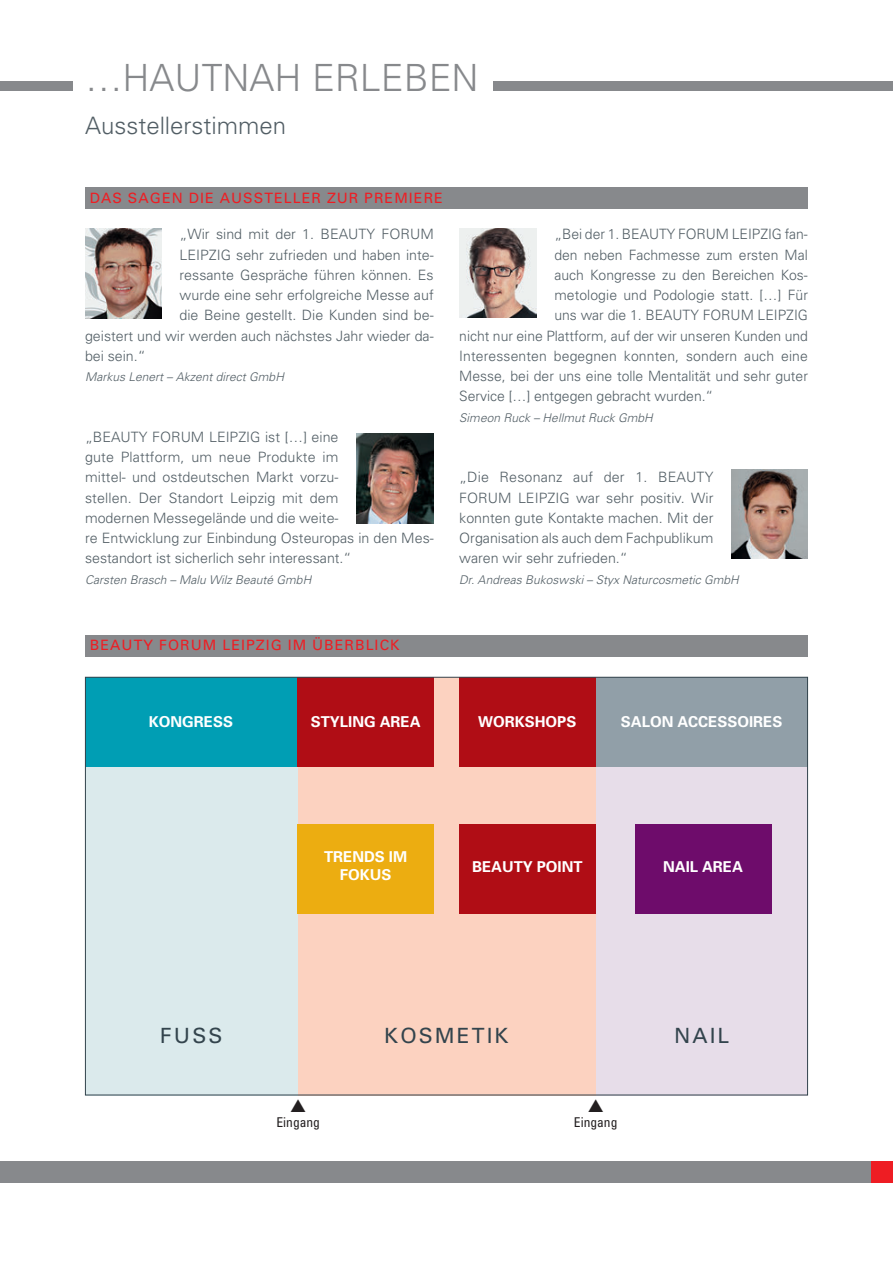
<style>
.page{position:relative;width:893px;height:1263px;background:#fff}
.page>*{position:absolute;margin:0;border:0;box-sizing:border-box;transform-origin:0 0}
.t1{font:300 37.5px "Univers";color:#87898c}
.t2{font:300 24px "Univers";color:#525e65}
.t3{font:21px "Univers";letter-spacing:.1em;color:#33444d}
.t4{font:700 15px/18px "Univers";color:#fff;text-align:center}
.t5{font:300 14.25px/20.2px "Univers";color:#525e65}
.t6{font:14.25px "Univers";letter-spacing:.075em;color:#ee1d23}
.t7{font:condensed 13.5px "Univers";color:#231f20}
.t8{font:italic 300 12px "Univers";letter-spacing:.005em;color:#525e65}
</style>
<div class="page">
<div style="left:0;top:1161px;width:893px;height:21px;background:#87898c"></div>
<div style="left:872px;top:1161px;width:21px;height:21px;background:#ee1d23"></div>
<div style="left:493px;top:81px;width:400px;height:9px;background:#87898c"></div>
<div style="left:0;top:81px;width:72px;height:9px;background:#87898c"></div>
<div style="left:85px;top:187px;width:723px;height:21px;background:#87898c"></div>
<img style="left:85px;top:229px;width:77px;height:89px">
<img style="left:357px;top:434px;width:76px;height:89px">
<img style="left:460px;top:228px;width:76px;height:89px">
<img style="left:731px;top:470px;width:77px;height:89px">
<div style="left:85px;top:635px;width:723px;height:21px;background:#87898c"></div>
<div style="left:595px;top:677px;width:213px;height:418px;background:#e7dde9"></div>
<div style="left:595px;top:677px;width:213px;height:89px;background:#919fa8"></div>
<div style="left:298px;top:677px;width:297px;height:418px;background:#fcd2c0"></div>
<div style="left:85px;top:677px;width:213px;height:418px;background:#dbeaec"></div>
<div style="left:85px;top:677px;width:213px;height:89px;background:#009eb4"></div>
<div style="left:298px;top:677px;width:136px;height:89px;background:#b00d15"></div>
<div style="left:459px;top:677px;width:136px;height:89px;background:#b00d15"></div>
<div style="left:459px;top:825px;width:136px;height:89px;background:#b00d15"></div>
<div style="left:298px;top:825px;width:136px;height:89px;background:#ecad11"></div>
<div style="left:635px;top:825px;width:136px;height:89px;background:#6e0c6b"></div>
<h1 class="t1" style="left:85px;top:64px;width:395px">…HAUTNAH ERLEBEN</h1>
<h2 class="t2" style="left:85px;top:116px;width:203px">Ausstellerstimmen</h2>
<p class="t6" style="left:90px;top:192px;width:355px">DAS SAGEN DIE AUSSTELLER ZUR PREMIERE</p>
<p class="t5" style="left:180px;top:225px;width:256px">„Wir sind mit der 1. BEAUTY FORUM</p>
<p class="t5" style="left:180px;top:246px;width:256px">LEIPZIG sehr zufrieden und haben inte-</p>
<p class="t5" style="left:180px;top:266px;width:256px">ressante Gespräche führen können. Es</p>
<p class="t5" style="left:180px;top:286px;width:256px">wurde eine sehr erfolgreiche Messe auf</p>
<p class="t5" style="left:180px;top:306px;width:256px">die Beine gestellt. Die Kunden sind be-</p>
<p class="t5" style="left:85px;top:327px;width:350px">geistert und wir werden auch nächstes Jahr wieder da-</p>
<p class="t5" style="left:85px;top:347px;width:62px">bei sein.“</p>
<p class="t8" style="left:85px;top:372px;width:200px">Markus Lenert – Akzent direct GmbH</p>
<p class="t5" style="left:85px;top:428px;width:350px">„BEAUTY FORUM LEIPZIG ist […] eine<br>gute Plattform, um neue Produkte im<br>mittel- und ostdeutschen Markt vorzu-<br>stellen. Der Standort Leipzig mit dem<br>modernen Messegelände und die weite-<br>re Entwicklung zur Einbindung Osteuropas in den Mes&shy;sestandort ist sicherlich sehr interessant.“</p>
<p class="t8" style="left:85px;top:575px;width:228px">Carsten Brasch – Malu Wilz Beauté GmbH</p>
<p class="t5" style="left:554px;top:225px;width:255px">„Bei der 1. BEAUTY FORUM LEIPZIG fan-</p>
<p class="t5" style="left:554px;top:246px;width:255px">den neben Fachmesse zum ersten Mal</p>
<p class="t5" style="left:554px;top:266px;width:255px">auch Kongresse zu den Bereichen Kos-</p>
<p class="t5" style="left:554px;top:286px;width:255px">metologie und Podologie statt. […] Für</p>
<p class="t5" style="left:554px;top:306px;width:255px">uns war die 1. BEAUTY FORUM LEIPZIG</p>
<p class="t5" style="left:459px;top:327px;width:350px">nicht nur eine Plattform, auf der wir unseren Kunden und</p>
<p class="t5" style="left:459px;top:347px;width:350px">Interessenten begegnen konnten, sondern auch eine</p>
<p class="t5" style="left:459px;top:367px;width:350px">Messe, bei der uns eine tolle Mentalität und sehr guter</p>
<p class="t5" style="left:459px;top:387px;width:256px">Service […] entgegen gebracht wurden.“</p>
<p class="t8" style="left:459px;top:413px;width:195px">Simeon Ruck – Hellmut Ruck GmbH</p>
<p class="t5" style="left:459px;top:468px;width:256px;text-align:justify">„Die Resonanz auf der 1. BEAUTY FORUM LEIPZIG war sehr positiv. Wir konnten gute Kontakte machen. Mit der Organisation als auch dem Fachpublikum waren wir sehr zufrieden.“</p>
<p class="t8" style="left:459px;top:575px;width:281px">Dr. Andreas Bukoswski – Styx Naturcosmetic GmbH</p>
<p class="t6" style="left:90px;top:640px;width:311px">BEAUTY FORUM LEIPZIG IM ÜBERBLICK</p>
<p class="t4" style="left:149px;top:714px;width:86px">KONGRESS</p>
<p class="t4" style="left:311px;top:714px;width:111px">STYLING AREA</p>
<p class="t4" style="left:478px;top:714px;width:100px">WORKSHOPS</p>
<p class="t4" style="left:621px;top:714px;width:163px">SALON ACCESSOIRES</p>
<p class="t4" style="left:324px;top:849px;width:85px">TRENDS IM<br>FOKUS</p>
<p class="t4" style="left:472px;top:859px;width:112px">BEAUTY POINT</p>
<p class="t4" style="left:663px;top:859px;width:81px">NAIL AREA</p>
<h3 class="t3" style="left:160px;top:1027px;width:64px">FUSS</h3>
<h3 class="t3" style="left:384px;top:1027px;width:126px">KOSMETIK</h3>
<h3 class="t3" style="left:674px;top:1027px;width:57px">NAIL</h3>
<p class="t7" style="left:277px;top:1118px;width:45px">Eingang</p>
<p class="t7" style="left:574px;top:1118px;width:45px">Eingang</p>
</div>
